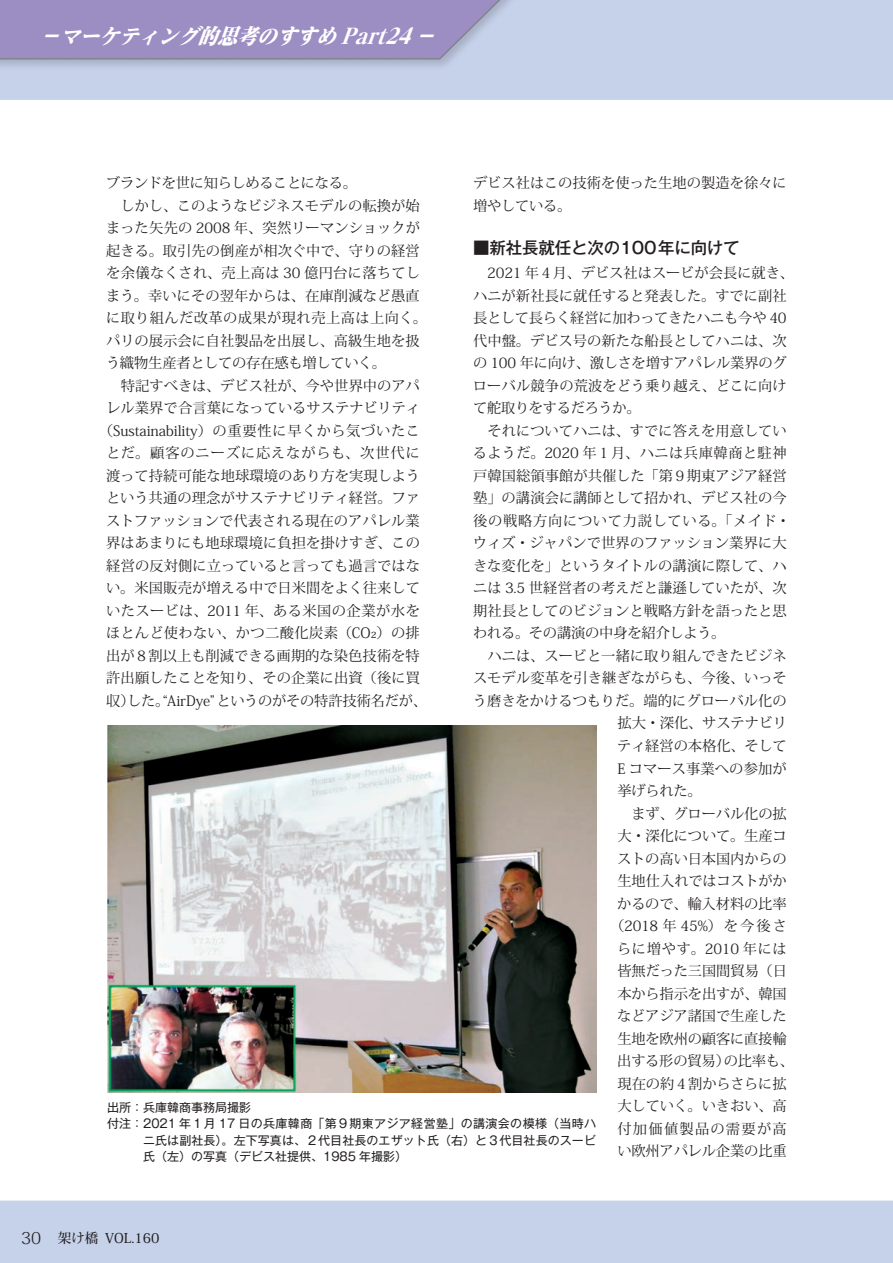
<style>
.page{position:relative;width:893px;height:1263px;background:#c6d2ea}
.page>*{position:absolute;margin:0;border:0;box-sizing:border-box;transform-origin:0 0}
.t1{font:italic 800 expanded 21px "Reim Pro";color:#fff;scale:.93 1}
.t2{font:500 16.5px "Gothic MB101 Pro";letter-spacing:-.015em;color:#231f20}
.t3{font:14.25px/22.5px "Koz Min Pr 6 N";color:#231f20}
.t4{font:14.25px "Koz Min Pr 6 N";letter-spacing:.025em;color:#231f20}
.t5{font:14.25px "Koz Min Pr 6 N";letter-spacing:-.02em;color:#231f20}
.t6{font:14.25px "Koz Min Pr 6 N";letter-spacing:.02em;color:#231f20}
.t7{font:14.25px "Koz Min Pr 6 N";letter-spacing:.03em;color:#231f20}
.t8{font:14.25px "Koz Min Pr 6 N";letter-spacing:.05em;color:#231f20}
.t9{font:14.25px "Koz Min Pr 6 N";letter-spacing:.06em;color:#231f20}
.t10{font:14.25px "Koz Min Pr 6 N";letter-spacing:.04em;color:#231f20}
.t11{font:14.25px "Koz Min Pr 6 N";letter-spacing:-.025em;color:#231f20}
.t12{font:14.25px "Koz Min Pr 6 N";letter-spacing:.09em;color:#231f20}
.t13{font:500 13.5px "Koz Min Pro";color:#231f20}
.t14{font:12px "Gothic MB101 Pro";letter-spacing:.005em;color:#231f20}
.t15{font:12px "Gothic MB101 Pro";letter-spacing:.03em;color:#231f20}
.s1{font-weight:300;font-size:16.5px}
</style>
<div class="page">
<div style="left:0;top:100px;width:893px;height:1100px;background:#fff"></div>
<img style="left:107px;top:726px;width:489px;height:366px">
<svg style="left:0;top:0;width:514px;height:60px;background:#9e92c4"></svg>
<h1 class="t1" style="left:40px;top:19px;width:439px">－マーケティング的思考のすすめ Part24 －</h1>
<p class="t3" style="left:473px;top:172px;width:315px">デビス社はこの技術を使った生地の製造を徐々に増やしている。</p>
<p class="t2" style="left:473px;top:234px;width:268px">■新社長就任と次の100年に向けて</p>
<p class="t3" style="left:473px;top:262px;width:322px">　2021 年４月、デビス社はスービが会長に就き、</p>
<p class="t3" style="left:473px;top:285px;width:315px">ハニが新社長に就任すると発表した。すでに副社</p>
<p class="t5" style="left:473px;top:310px;width:315px">長として長らく経営に加わってきたハニも今や 40</p>
<p class="t3" style="left:473px;top:330px;width:315px">代中盤。デビス号の新たな船長としてハニは、次</p>
<p class="t3" style="left:473px;top:352px;width:315px">の 100 年に向け、激しさを増すアパレル業界のグ</p>
<p class="t3" style="left:473px;top:375px;width:315px">ローバル競争の荒波をどう乗り越え、どこに向け</p>
<p class="t11" style="left:473px;top:400px;width:169px">て舵取りをするだろうか。</p>
<p class="t3" style="left:473px;top:420px;width:315px">　それについてハニは、すでに答えを用意してい</p>
<p class="t4" style="left:473px;top:445px;width:315px">るようだ。2020 年１月、ハニは兵庫韓商と駐神</p>
<p class="t3" style="left:473px;top:465px;width:315px">戸韓国総領事館が共催した「第９期東アジア経営</p>
<p class="t3" style="left:473px;top:487px;width:315px">塾」の講演会に講師として招かれ、デビス社の今</p>
<p class="t8" style="left:473px;top:513px;width:319px">後の戦略方向について力説している。「メイド・</p>
<p class="t3" style="left:473px;top:532px;width:315px">ウィズ・ジャパンで世界のファッション業界に大</p>
<p class="t3" style="left:473px;top:555px;width:315px">きな変化を」というタイトルの講演に際して、ハ</p>
<p class="t3" style="left:473px;top:577px;width:315px">ニは 3.5 世経営者の考えだと謙遜していたが、次</p>
<p class="t3" style="left:473px;top:600px;width:315px">期社長としてのビジョンと戦略方針を語ったと思</p>
<p class="t3" style="left:473px;top:622px;width:254px">われる。その講演の中身を紹介しよう。</p>
<p class="t3" style="left:473px;top:645px;width:315px">　ハニは、スービと一緒に取り組んできたビジネ</p>
<p class="t3" style="left:473px;top:667px;width:315px">スモデル変革を引き継ぎながらも、今後、いっそ</p>
<p class="t3" style="left:473px;top:690px;width:315px">う磨きをかけるつもりだ。端的にグローバル化の</p>
<p class="t3" style="left:617px;top:712px;width:171px">拡大・深化、サステナビリ</p>
<p class="t3" style="left:617px;top:735px;width:171px">ティ経営の本格化、そして</p>
<p class="t3" style="left:617px;top:757px;width:171px">E コマース事業への参加が</p>
<p class="t3" style="left:617px;top:780px;width:86px">挙げられた。</p>
<p class="t3" style="left:617px;top:802px;width:171px">　まず、グローバル化の拡</p>
<p class="t3" style="left:617px;top:825px;width:171px">大・深化について。生産コ</p>
<p class="t3" style="left:617px;top:847px;width:171px">ストの高い日本国内からの</p>
<p class="t3" style="left:617px;top:870px;width:171px">生地仕入れではコストがか</p>
<p class="t3" style="left:617px;top:892px;width:171px">かるので、輸入材料の比率</p>
<p class="t3" style="left:610px;top:915px;width:178px">（2018 年 45%）を今後さ</p>
<p class="t10" style="left:617px;top:940px;width:171px">らに増やす。2010 年には</p>
<p class="t3" style="left:617px;top:960px;width:171px">皆無だった三国間貿易（日</p>
<p class="t3" style="left:617px;top:982px;width:171px">本から指示を出すが、韓国</p>
<p class="t3" style="left:617px;top:1005px;width:171px">などアジア諸国で生産した</p>
<p class="t3" style="left:617px;top:1027px;width:171px">生地を欧州の顧客に直接輸</p>
<p class="t3" style="left:617px;top:1050px;width:178px">出する形の貿易）の比率も、</p>
<p class="t3" style="left:617px;top:1072px;width:171px">現在の約４割からさらに拡</p>
<p class="t3" style="left:617px;top:1095px;width:171px">大していく。いきおい、高</p>
<p class="t12" style="left:617px;top:1120px;width:171px">付加価値製品の需要が高</p>
<p class="t3" style="left:617px;top:1140px;width:171px">い欧州アパレル企業の比重</p>
<p class="t5" style="left:106px;top:175px;width:252px">ブランドを世に知らしめることになる。</p>
<p class="t3" style="left:106px;top:195px;width:315px">　しかし、このようなビジネスモデルの転換が始</p>
<p class="t3" style="left:106px;top:217px;width:315px">まった矢先の 2008 年、突然リーマンショックが</p>
<p class="t3" style="left:106px;top:240px;width:315px">起きる。取引先の倒産が相次ぐ中で、守りの経営</p>
<p class="t6" style="left:106px;top:265px;width:315px">を余儀なくされ、売上高は 30 億円台に落ちてし</p>
<p class="t3" style="left:106px;top:285px;width:315px">まう。幸いにその翌年からは、在庫削減など愚直</p>
<p class="t7" style="left:106px;top:310px;width:323px">に取り組んだ改革の成果が現れ売上高は上向く。</p>
<p class="t3" style="left:106px;top:330px;width:315px">パリの展示会に自社製品を出展し、高級生地を扱</p>
<p class="t5" style="left:106px;top:355px;width:282px">う織物生産者としての存在感も増していく。</p>
<p class="t3" style="left:106px;top:375px;width:315px">　特記すべきは、デビス社が、今や世界中のアパ</p>
<p class="t3" style="left:106px;top:397px;width:316px">レル業界で合言葉になっているサステナビリティ</p>
<p class="t3" style="left:99px;top:420px;width:323px">（Sustainability）の重要性に早くから気づいたこ</p>
<p class="t9" style="left:106px;top:445px;width:315px">とだ。顧客のニーズに応えながらも、次世代に</p>
<p class="t3" style="left:106px;top:465px;width:315px">渡って持続可能な地球環境のあり方を実現しよう</p>
<p class="t3" style="left:106px;top:487px;width:316px">という共通の理念がサステナビリティ経営。ファ</p>
<p class="t3" style="left:106px;top:510px;width:315px">ストファッションで代表される現在のアパレル業</p>
<p class="t3" style="left:106px;top:532px;width:315px">界はあまりにも地球環境に負担を掛けすぎ、この</p>
<p class="t3" style="left:106px;top:555px;width:315px">経営の反対側に立っていると言っても過言ではな</p>
<p class="t3" style="left:106px;top:577px;width:315px">い。米国販売が増える中で日米間をよく往来して</p>
<p class="t4" style="left:106px;top:603px;width:315px">いたスービは、2011 年、ある米国の企業が水を</p>
<p class="t4" style="left:106px;top:625px;width:315px">ほとんど使わない、かつ二酸化炭素（CO₂）の排</p>
<p class="t3" style="left:106px;top:645px;width:315px">出が８割以上も削減できる画期的な染色技術を特</p>
<p class="t3" style="left:106px;top:667px;width:315px">許出願したことを知り、その企業に出資（後に買</p>
<p class="t3" style="left:106px;top:690px;width:322px">収）した。“AirDye”というのがその特許技術名だが、</p>
<p class="t14" style="left:107px;top:1097px;width:145px">出所：兵庫韓商事務局撮影</p>
<p class="t15" style="left:107px;top:1113px;width:491px">付注： 2021 年１月 17 日の兵庫韓商「第９期東アジア経営塾」の講演会の模様（当時ハ</p>
<p class="t14" style="left:143px;top:1130px;width:454px">ニ氏は副社長）。左下写真は、２代目社長のエザット氏（右）と３代目社長のスービ</p>
<p class="t14" style="left:143px;top:1146px;width:265px">氏（左）の写真（デビス社提供、1985 年撮影）</p>
<p class="t13" style="left:21px;top:1228px;width:140px"><span class="s1">30　</span>架け橋 VOL.160</p>
</div>
